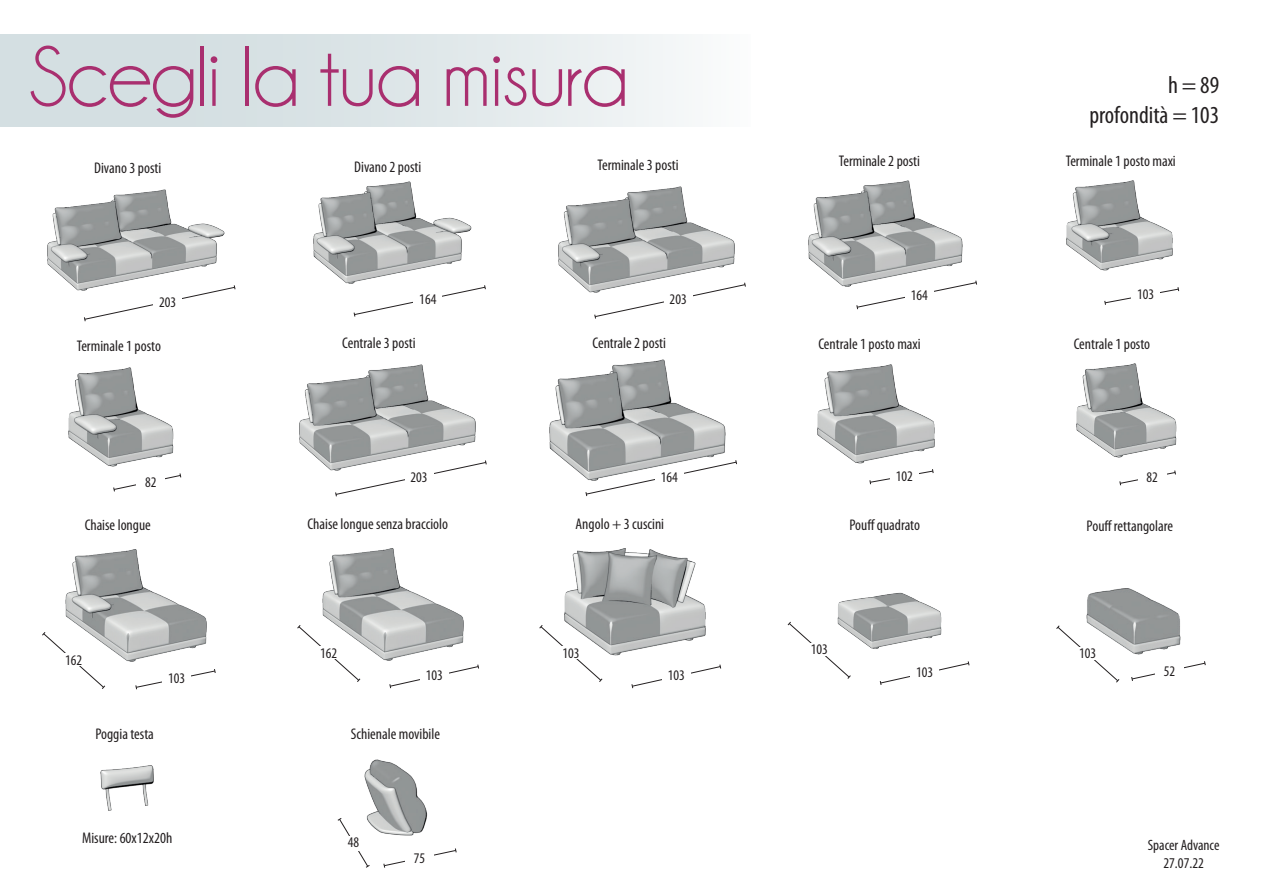
<style>
.page{position:relative;width:1263px;height:893px;background:#fff}
.page>*{position:absolute;margin:0;border:0;box-sizing:border-box;transform-origin:0 0}
.t1{font:86.25px "Champagne&Limousines";letter-spacing:-.01em;color:#a92f6f}
.t2{font:condensed 24.45px/29.4px "Myriad Pro";color:#231f20;text-align:right}
.t3{font:condensed 15.45px "Myriad Pro";color:#231f20}
.t4{font:condensed 15px/18px "Myriad Pro";color:#231f20;text-align:center}
.t5{font:condensed 14.7px "Myriad Pro";color:#231f20}
</style>
<div class="page">
<div style="left:0;top:34px;width:751px;height:93px;background:linear-gradient(to right,#ccd9dc,#f4f7f7)"></div>
<img style="left:48px;top:189px;width:176px;height:102px">
<img style="left:68px;top:367px;width:106px;height:99px">
<img style="left:66px;top:550px;width:141px;height:111px">
<img style="left:101px;top:766px;width:53px;height:45px">
<img style="left:364px;top:759px;width:64px;height:77px">
<img style="left:313px;top:182px;width:159px;height:101px">
<img style="left:299px;top:364px;width:176px;height:106px">
<img style="left:322px;top:548px;width:141px;height:112px">
<img style="left:564px;top:548px;width:141px;height:107px">
<img style="left:837px;top:592px;width:105px;height:57px">
<img style="left:1087px;top:589px;width:93px;height:66px">
<img style="left:558px;top:186px;width:176px;height:107px">
<img style="left:549px;top:360px;width:176px;height:117px">
<img style="left:808px;top:181px;width:154px;height:105px">
<img style="left:818px;top:365px;width:117px;height:99px">
<img style="left:1066px;top:181px;width:106px;height:89px">
<img style="left:1076px;top:363px;width:101px;height:95px">
<svg style="left:83px;top:284px;width:153px;height:38px"></svg>
<svg style="left:113px;top:473px;width:69px;height:19px"></svg>
<svg style="left:135px;top:669px;width:81px;height:21px"></svg>
<svg style="left:42px;top:631px;width:64px;height:58px"></svg>
<svg style="left:297px;top:624px;width:64px;height:58px"></svg>
<svg style="left:337px;top:817px;width:34px;height:51px"></svg>
<svg style="left:539px;top:624px;width:64px;height:58px"></svg>
<svg style="left:787px;top:621px;width:65px;height:58px"></svg>
<svg style="left:1056px;top:624px;width:64px;height:59px"></svg>
<svg style="left:353px;top:285px;width:133px;height:32px"></svg>
<svg style="left:335px;top:459px;width:152px;height:38px"></svg>
<svg style="left:389px;top:664px;width:90px;height:25px"></svg>
<svg style="left:383px;top:848px;width:74px;height:20px"></svg>
<svg style="left:631px;top:664px;width:91px;height:25px"></svg>
<svg style="left:879px;top:661px;width:91px;height:24px"></svg>
<svg style="left:1131px;top:661px;width:75px;height:20px"></svg>
<svg style="left:594px;top:282px;width:152px;height:37px"></svg>
<svg style="left:585px;top:459px;width:152px;height:38px"></svg>
<svg style="left:856px;top:280px;width:121px;height:30px"></svg>
<svg style="left:869px;top:469px;width:65px;height:16px"></svg>
<svg style="left:1104px;top:287px;width:76px;height:18px"></svg>
<svg style="left:1119px;top:470px;width:57px;height:16px"></svg>
<div style="left:154px;top:296px;width:28px;height:11px;background:#fff"></div>
<div style="left:137px;top:476px;width:28px;height:11px;background:#fff"></div>
<div style="left:163px;top:671px;width:28px;height:11px;background:#fff"></div>
<div style="left:59px;top:653px;width:29px;height:13px;background:#fff"></div>
<div style="left:315px;top:646px;width:28px;height:13px;background:#fff"></div>
<div style="left:339px;top:836px;width:29px;height:14px;background:#fff"></div>
<div style="left:557px;top:646px;width:28px;height:13px;background:#fff"></div>
<div style="left:805px;top:643px;width:28px;height:13px;background:#fff"></div>
<div style="left:1073px;top:647px;width:29px;height:12px;background:#fff"></div>
<div style="left:414px;top:293px;width:28px;height:11px;background:#fff"></div>
<div style="left:405px;top:471px;width:28px;height:11px;background:#fff"></div>
<div style="left:420px;top:669px;width:28px;height:11px;background:#fff"></div>
<div style="left:405px;top:852px;width:29px;height:11px;background:#fff"></div>
<div style="left:662px;top:669px;width:28px;height:11px;background:#fff"></div>
<div style="left:910px;top:666px;width:29px;height:11px;background:#fff"></div>
<div style="left:1155px;top:665px;width:29px;height:11px;background:#fff"></div>
<div style="left:664px;top:293px;width:28px;height:11px;background:#fff"></div>
<div style="left:655px;top:471px;width:28px;height:11px;background:#fff"></div>
<div style="left:905px;top:288px;width:28px;height:11px;background:#fff"></div>
<div style="left:890px;top:470px;width:28px;height:11px;background:#fff"></div>
<div style="left:1131px;top:288px;width:29px;height:11px;background:#fff"></div>
<div style="left:1138px;top:471px;width:28px;height:11px;background:#fff"></div>
<h1 class="t1" style="left:28px;top:28px;width:602px">Scegli la tua misura</h1>
<h2 class="t2" style="left:1089px;top:70px;width:131px">h = 89 profondità = 103</h2>
<p class="t3" style="left:94px;top:159px;width:69px">Divano 3 posti</p>
<p class="t3" style="left:354px;top:157px;width:69px">Divano 2 posti</p>
<p class="t3" style="left:597px;top:156px;width:83px">Terminale 3 posti</p>
<p class="t3" style="left:839px;top:151px;width:83px">Terminale 2 posti</p>
<p class="t3" style="left:1066px;top:151px;width:111px">Terminale 1 posto maxi</p>
<p class="t5" style="left:159px;top:293px;width:19px">203</p>
<p class="t5" style="left:419px;top:291px;width:19px">164</p>
<p class="t5" style="left:670px;top:290px;width:19px">203</p>
<p class="t5" style="left:911px;top:286px;width:19px">164</p>
<p class="t5" style="left:1137px;top:286px;width:19px">103</p>
<p class="t3" style="left:77px;top:336px;width:86px">Terminale 1 posto</p>
<p class="t3" style="left:342px;top:334px;width:75px">Centrale 3 posti</p>
<p class="t3" style="left:592px;top:333px;width:75px">Centrale 2 posti</p>
<p class="t3" style="left:818px;top:334px;width:104px">Centrale 1 posto maxi</p>
<p class="t3" style="left:1074px;top:334px;width:78px">Centrale 1 posto</p>
<p class="t5" style="left:145px;top:473px;width:13px">82</p>
<p class="t5" style="left:410px;top:468px;width:19px">203</p>
<p class="t5" style="left:661px;top:468px;width:19px">164</p>
<p class="t5" style="left:896px;top:467px;width:19px">102</p>
<p class="t5" style="left:1146px;top:469px;width:13px">82</p>
<p class="t3" style="left:85px;top:516px;width:68px">Chaise longue</p>
<p class="t3" style="left:308px;top:515px;width:142px">Chaise longue senza bracciolo</p>
<p class="t3" style="left:576px;top:515px;width:90px">Angolo + 3 cuscini</p>
<p class="t3" style="left:849px;top:516px;width:72px">Pouff quadrato</p>
<p class="t3" style="left:1086px;top:516px;width:88px">Pouff rettangolare</p>
<p class="t5" style="left:65px;top:651px;width:19px">162</p>
<p class="t5" style="left:168px;top:669px;width:19px">103</p>
<p class="t5" style="left:320px;top:644px;width:19px">162</p>
<p class="t5" style="left:426px;top:666px;width:19px">103</p>
<p class="t3" style="left:95px;top:725px;width:60px">Poggia testa</p>
<p class="t3" style="left:351px;top:725px;width:91px">Schienale movibile</p>
<p class="t3" style="left:82px;top:828px;width:92px">Misure: 60x12x20h</p>
<p class="t5" style="left:348px;top:834px;width:13px">48</p>
<p class="t5" style="left:414px;top:849px;width:13px">75</p>
<p class="t5" style="left:562px;top:644px;width:19px">103</p>
<p class="t5" style="left:811px;top:641px;width:19px">103</p>
<p class="t5" style="left:1079px;top:644px;width:19px">103</p>
<p class="t5" style="left:668px;top:666px;width:19px">103</p>
<p class="t5" style="left:916px;top:663px;width:19px">103</p>
<p class="t5" style="left:1164px;top:662px;width:13px">52</p>
<p class="t4" style="left:1148px;top:836px;width:73px">Spacer Advance<br>27.07.22</p>
</div>
